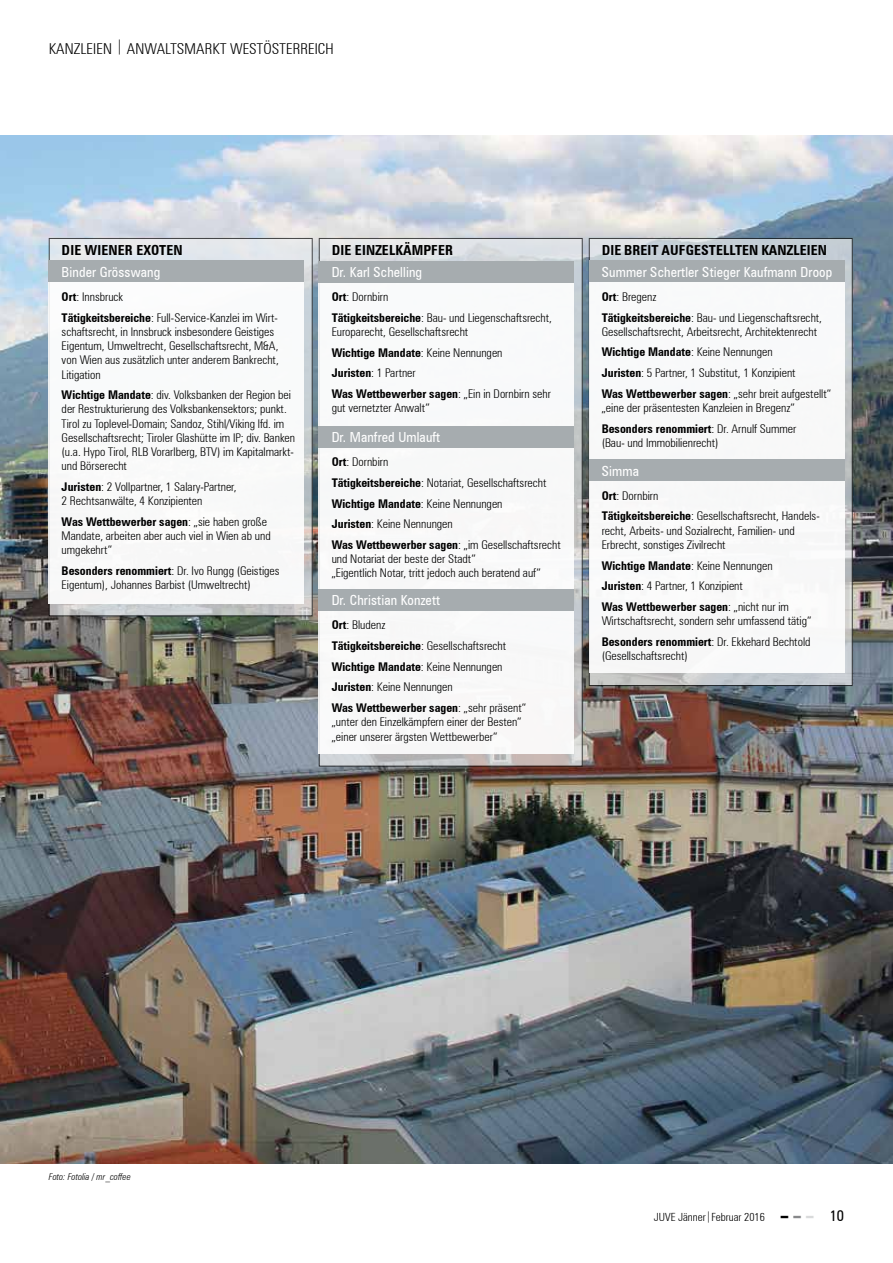
<style>
.page{position:relative;width:893px;height:1263px;background:#fff}
.page>*{position:absolute;margin:0;border:0;box-sizing:border-box;transform-origin:0 0}
.t1{font:300 condensed 15px "Zurich BT";letter-spacing:.01em;color:#000}
.t2{font:condensed 13.8px "Zurich BT";letter-spacing:.01em;color:#fff}
.t3{font:700 condensed 13.8px "Zurich BT";letter-spacing:.01em;color:#000}
.t4{font:300 condensed 12px/20.7px "Zurich BT";color:#000}
.t5{font:300 condensed 11.25px "Zurich BT";color:#000}
.t6{font:italic 300 condensed 9.3px "Zurich BT";color:#000}
.s1{font-weight:700}
.s2{font-weight:900;font-stretch:normal;font-size:15px}
.s3{font-weight:900;font-stretch:normal;font-size:15px;color:#87888a}
.s4{font-weight:900;font-stretch:normal;font-size:15px;color:#d9dadb}
.s5{font-weight:400;font-size:15px}
</style>
<div class="page">
<img style="left:0;top:135px;width:893px;height:1028px">
<svg style="left:51px;top:240px;width:260px;height:374px;background:#d5d9dc"></svg>
<svg style="left:321px;top:240px;width:260px;height:524px;background:#d0d2d5"></svg>
<svg style="left:591px;top:240px;width:260px;height:444px;background:#c6ccd1"></svg>
<svg style="left:49px;top:282px;width:255px;height:321px"></svg>
<div style="left:49px;top:261px;width:255px;height:21px;background:#a6acaf"></div>
<svg style="left:589px;top:282px;width:255px;height:177px"></svg>
<svg style="left:589px;top:481px;width:255px;height:192px"></svg>
<div style="left:589px;top:261px;width:255px;height:21px;background:#a6acaf"></div>
<div style="left:589px;top:459px;width:255px;height:22px;background:#a6acaf"></div>
<svg style="left:319px;top:282px;width:255px;height:144px"></svg>
<svg style="left:319px;top:447px;width:255px;height:142px"></svg>
<svg style="left:319px;top:610px;width:255px;height:144px"></svg>
<div style="left:319px;top:261px;width:255px;height:21px;background:#a6acaf"></div>
<div style="left:319px;top:426px;width:255px;height:21px;background:#a6acaf"></div>
<div style="left:319px;top:589px;width:255px;height:21px;background:#a6acaf"></div>
<p class="t1" style="left:49px;top:39px;width:286px">KANZLEIEN | ANWALTSMARKT WESTÖSTERREICH</p>
<p class="t3" style="left:62px;top:242px;width:122px">DIE WIENER EXOTEN</p>
<p class="t4" style="left:62px;top:286px;width:218px"><span class="s1">Ort</span>: Innsbruck<br><span class="s1">Tätigkeitsbereiche</span>: Full-Service-Kanzlei im Wirt-</p>
<p class="t4" style="left:62px;top:324px;width:219px;line-height:14.2px">schaftsrecht, in Innsbruck insbesondere Geistiges Eigentum, Umweltrecht, Gesellschaftsrecht, M&amp;A, von Wien aus zusätzlich unter anderem Bankrecht, Litigation</p>
<p class="t4" style="left:62px;top:388px;width:235px;line-height:14.2px"><span class="s1">Wichtige Mandate</span>: div. Volksbanken der Region bei der Restrukturierung des Volksbankensektors; punkt.<br>Tirol zu Toplevel-Domain; Sandoz, Stihl/Viking lfd. im Gesellschaftsrecht; Tiroler Glashütte im IP; div. Banken (u.a. Hypo Tirol, RLB Vorarlberg, BTV) im Kapitalmarkt&shy;und Börserecht</p>
<p class="t4" style="left:62px;top:479px;width:176px;line-height:14.2px"><span class="s1">Juristen</span>: 2 Vollpartner, 1 Salary-Partner,<br>2 Rechtsanwälte, 4 Konzipienten</p>
<p class="t4" style="left:62px;top:514px;width:211px;line-height:14.2px"><span class="s1">Was Wettbewerber sagen</span>: „sie haben große<br>Mandate, arbeiten aber auch viel in Wien ab und -umgekehrt“</p>
<p class="t4" style="left:62px;top:563px;width:220px;line-height:14.2px"><span class="s1">Besonders renommiert</span>: Dr. Ivo Rungg (Geistiges<br>Eigentum), Johannes Barbist (Umweltrecht)</p>
<p class="t2" style="left:62px;top:263px;width:100px">Binder Grösswang</p>
<p class="t3" style="left:332px;top:242px;width:123px">DIE EINZELKÄMPFER</p>
<p class="t4" style="left:332px;top:286px;width:222px"><span class="s1">Ort</span>: Dornbirn<br><span class="s1">Tätigkeitsbereiche</span>: Bau- und Liegenschaftsrecht,</p>
<p class="t4" style="left:332px;top:321px;width:221px">Europarecht, Gesellschaftsrecht<br><span class="s1">Wichtige Mandate</span>: Keine Nennungen<br><span class="s1">Juristen</span>: 1 Partner<br><span class="s1">Was Wettbewerber sagen</span>: „Ein in Dornbirn sehr</p>
<p class="t4" style="left:332px;top:397px;width:99px">gut vernetzter Anwalt“</p>
<p class="t2" style="left:332px;top:264px;width:92px">Dr. Karl Schelling</p>
<p class="t2" style="left:332px;top:429px;width:110px">Dr. Manfred Umlauft</p>
<p class="t4" style="left:332px;top:451px;width:231px"><span class="s1">Ort</span>: Dornbirn<br><span class="s1">Tätigkeitsbereiche</span>: Notariat, Gesellschaftsrecht <span class="s1">Wichtige Mandate</span>: Keine Nennungen<br><span class="s1">Juristen</span>: Keine Nennungen<br><span class="s1">Was Wettbewerber sagen</span>: „im Gesellschaftsrecht</p>
<p class="t4" style="left:332px;top:551px;width:211px;line-height:14.2px">und Notariat der beste der Stadt“<br>„Eigentlich Notar, tritt jedoch auch beratend auf“</p>
<p class="t2" style="left:332px;top:592px;width:110px">Dr. Christian Konzett</p>
<p class="t4" style="left:332px;top:615px;width:196px"><span class="s1">Ort</span>: Bludenz<br><span class="s1">Tätigkeitsbereiche</span>: Gesellschaftsrecht<br><span class="s1">Wichtige Mandate</span>: Keine Nennungen<br><span class="s1">Juristen</span>: Keine Nennungen<br><span class="s1">Was Wettbewerber sagen</span>: „sehr präsent“</p>
<p class="t4" style="left:332px;top:715px;width:191px;line-height:14.2px">„unter den Einzelkämpfern einer der Besten“ „einer unserer ärgsten Wettbewerber“</p>
<p class="t3" style="left:602px;top:242px;width:227px">DIE BREIT AUFGESTELLTEN KANZLEIEN</p>
<p class="t4" style="left:602px;top:286px;width:222px"><span class="s1">Ort</span>: Bregenz<br><span class="s1">Tätigkeitsbereiche</span>: Bau- und Liegenschaftsrecht,</p>
<p class="t4" style="left:602px;top:321px;width:231px">Gesellschaftsrecht, Arbeitsrecht, Architektenrecht <span class="s1">Wichtige Mandate</span>: Keine Nennungen<br><span class="s1">Juristen</span>: 5 Partner, 1 Substitut, 1 Konzipient<br><span class="s1">Was Wettbewerber sagen</span>: „sehr breit aufgestellt“</p>
<p class="t4" style="left:602px;top:397px;width:196px">„eine der präsentesten Kanzleien in Bregenz“<br><span class="s1">Besonders renommiert</span>: Dr. Arnulf Summer</p>
<p class="t4" style="left:602px;top:432px;width:118px">(Bau- und Immobilienrecht)</p>
<p class="t2" style="left:602px;top:263px;width:232px">Summer Schertler Stieger Kaufmann Droop</p>
<p class="t2" style="left:602px;top:462px;width:39px">Simma</p>
<p class="t4" style="left:602px;top:485px;width:220px"><span class="s1">Ort</span>: Dornbirn<br><span class="s1">Tätigkeitsbereiche</span>: Gesellschaftsrecht, Handels-</p>
<p class="t4" style="left:602px;top:523px;width:195px;line-height:14.2px">recht, Arbeits- und Sozialrecht, Familien- und<br>Erbrecht, sonstiges Zivilrecht</p>
<p class="t4" style="left:602px;top:555px;width:189px"><span class="s1">Wichtige Mandate</span>: Keine Nennungen<br><span class="s1">Juristen</span>: 4 Partner, 1 Konzipient<br><span class="s1">Was Wettbewerber sagen</span>: „nicht nur im</p>
<p class="t4" style="left:602px;top:610px;width:211px">-Wirtschaftsrecht, sondern sehr umfassend tätig“<br><span class="s1">Besonders renommiert</span>: Dr. Ekkehard Bechtold</p>
<p class="t4" style="left:602px;top:645px;width:88px">(Gesellschaftsrecht)</p>
<p class="t6" style="left:49px;top:1171px;width:83px">Foto: Fotolia / mr_coffee</p>
<p class="t5" style="left:654px;top:1210px;width:192px">JUVE Jänner|Februar 2016 <span class="s2">–</span> <span class="s3">–</span> <span class="s4">–</span> <span class="s5">10</span></p>
</div>
